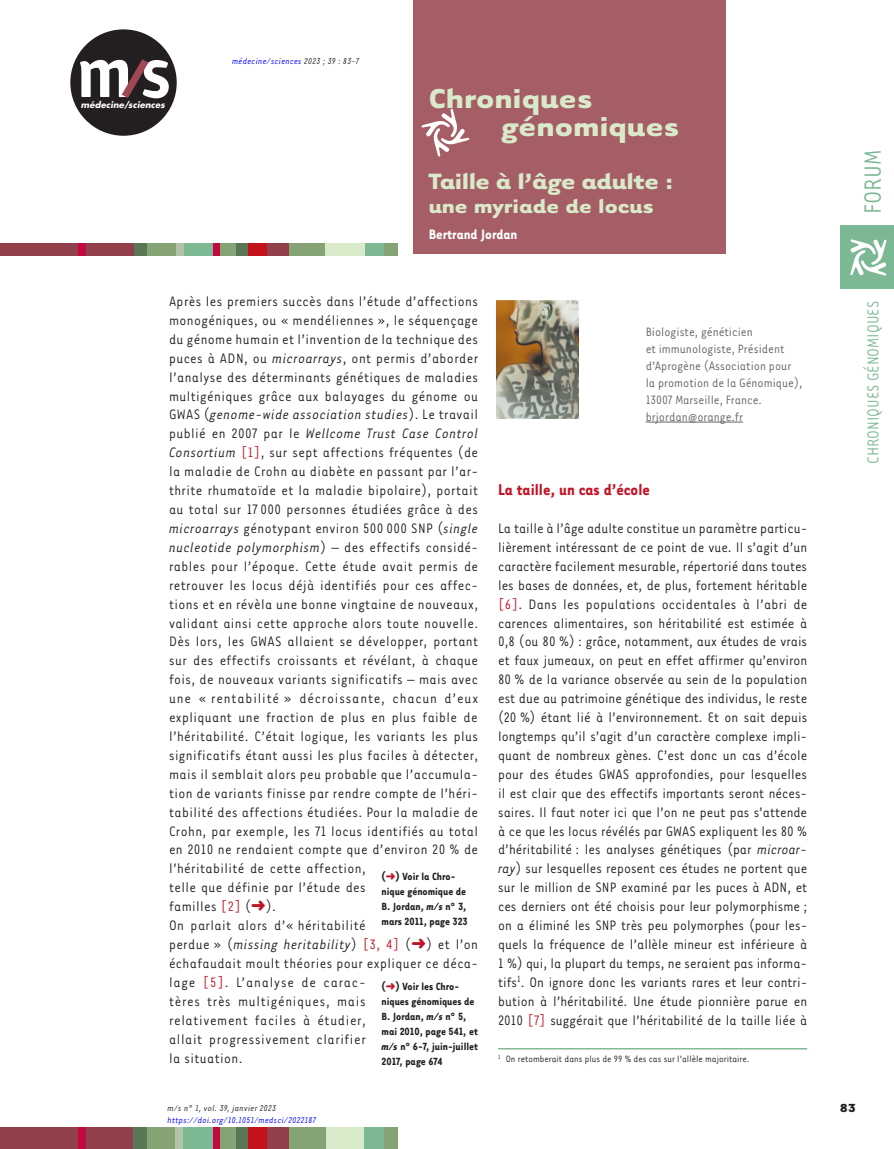
<style>
.page{position:relative;width:894px;height:1149px;background:#fff}
.page>*{position:absolute;margin:0;border:0;box-sizing:border-box;transform-origin:0 0}
.t1{font:700 31.5px/28.2px "Tarzana Wide OT";color:#d9eaca}
.t2{font:27px "Tarzana Nar OT";color:#7db894}
.t3{font:700 25.5px "Tarzana Wide OT";letter-spacing:-.02em;color:#d9eaca}
.t4{font:700 22.5px "Tarzana Wide OT";color:#d9eaca}
.t5{font:18px "Tarzana Nar OT";color:#7db894}
.t6{font:700 18px "Tarzana Nar OT";color:#c11527}
.t7{font:15.75px/18.9px "Tarzana Nar OT";letter-spacing:.025em;color:#231f20}
.t8{font:700 15.75px "Tarzana Nar OT";color:#fff}
.t9{font:13.95px/17px "Tarzana Nar OT";color:#636366}
.t10{font:700 13.5px "Tarzana Wide OT";color:#231f20}
.t11{font:700 12px/15px "Tarzana Nar OT";color:#231f20}
.t12{font:10.5px "Tarzana Nar OT";color:#231f20}
.t13{font:italic 9.75px "Tarzana Nar OT";letter-spacing:.025em;color:#00f}
.t14{font:italic 9.75px "Tarzana Nar OT";letter-spacing:.025em;color:#231f20}
.t15{font:italic 700 8.55px "Futura";letter-spacing:.01em;color:#fff}
.s1{color:#231f20}
.s2{font-style:italic}
.s3{color:#c11527}
</style>
<div class="page">
<div style="left:840px;top:225px;width:53px;height:64px;background:#7db894"></div>
<svg style="left:850px;top:239px;width:36px;height:36px"></svg>
<div style="left:0;top:1127px;width:134px;height:21px;background:#913f4b"></div>
<div style="left:235px;top:1127px;width:13px;height:21px;background:#5a7755"></div>
<div style="left:78px;top:1127px;width:7px;height:21px;background:#c40941"></div>
<div style="left:133px;top:1127px;width:22px;height:21px;background:#5a7755"></div>
<div style="left:147px;top:1127px;width:30px;height:21px;background:#86a375"></div>
<div style="left:175px;top:1127px;width:9px;height:21px;background:#b3c3aa"></div>
<div style="left:183px;top:1127px;width:30px;height:21px;background:#7db894"></div>
<div style="left:217px;top:1127px;width:19px;height:21px;background:#86a375"></div>
<div style="left:213px;top:1127px;width:6px;height:21px;background:#c40941"></div>
<div style="left:248px;top:1127px;width:27px;height:21px;background:#c4121a"></div>
<div style="left:287px;top:1127px;width:39px;height:21px;background:#86a375"></div>
<div style="left:267px;top:1127px;width:21px;height:21px;background:#913f4b"></div>
<div style="left:326px;top:1127px;width:38px;height:21px;background:#d9eaca"></div>
<div style="left:364px;top:1127px;width:20px;height:21px;background:#7db894"></div>
<div style="left:383px;top:1127px;width:14px;height:21px;background:#86a375"></div>
<hr style="left:498px;top:1047px;width:308px;height:2px;background:#84ba95">
<div style="left:413px;top:0;width:312px;height:253px;background:#a55e65"></div>
<svg style="left:421px;top:108px;width:49px;height:49px"></svg>
<div style="left:70px;top:29px;width:107px;height:107px;background:#231f20;border-radius:50%"></div>
<svg style="left:80px;top:60px;width:89px;height:38px"></svg>
<hr style="left:645px;top:422px;width:97px;height:1px;background:#636366">
<div style="left:0;top:242px;width:134px;height:13px;background:#913f4b"></div>
<div style="left:133px;top:242px;width:17px;height:13px;background:#5a7755"></div>
<div style="left:235px;top:242px;width:13px;height:13px;background:#5a7755"></div>
<div style="left:147px;top:242px;width:30px;height:13px;background:#86a375"></div>
<div style="left:180px;top:242px;width:33px;height:13px;background:#7db894"></div>
<div style="left:364px;top:242px;width:20px;height:13px;background:#7db894"></div>
<div style="left:217px;top:242px;width:19px;height:13px;background:#86a375"></div>
<div style="left:383px;top:242px;width:14px;height:13px;background:#86a375"></div>
<div style="left:287px;top:242px;width:38px;height:13px;background:#86a375"></div>
<div style="left:325px;top:242px;width:39px;height:13px;background:#d9eaca"></div>
<div style="left:176px;top:242px;width:7px;height:13px;background:#b3c3aa"></div>
<div style="left:78px;top:242px;width:7px;height:13px;background:#c40941"></div>
<div style="left:213px;top:242px;width:6px;height:13px;background:#c40941"></div>
<div style="left:248px;top:242px;width:27px;height:13px;background:#c4121a"></div>
<div style="left:267px;top:242px;width:21px;height:13px;background:#913f4b"></div>
<img style="left:496px;top:300px;width:82px;height:119px">
<p class="t15" style="left:81px;top:99px;width:86px">médecine/sciences</p>
<p class="t13" style="left:232px;top:55px;width:128px">médecine/sciences <span class="s1">2023 ; 39 : 83-7</span></p>
<h1 class="t1" style="left:501px;top:82px;width:180px;text-indent:-72px">Chroniques génomiques</h1>
<h3 class="t3" style="left:428px;top:165px;width:246px">Taille à l’âge adulte :</h3>
<h3 class="t4" style="left:428px;top:191px;width:226px">une myriade de locus</h3>
<p class="t8" style="left:428px;top:224px;width:90px">Bertrand Jordan</p>
<p class="t7" style="left:169px;top:291px;width:310px">Après les premiers succès dans l’étude d’affections monogéniques, ou « mendéliennes », le séquençage du génome humain et l’invention de la technique des puces à ADN, ou <span class="s2">microarrays</span>, ont permis d’aborder l’analyse des déterminants génétiques de maladies multigéniques grâce aux balayages du génome ou GWAS (<span class="s2">genome-wide association studies</span>). Le travail publié en 2007 par le <span class="s2">Wellcome Trust Case Control Consortium</span> <span class="s3">[1]</span>, sur sept affections fréquentes (de la maladie de Crohn au diabète en passant par l’ar&shy;thrite rhumatoïde et la maladie bipolaire), portait au total sur 17 000 personnes étudiées grâce à des <span class="s2">microarrays</span> génotypant environ 500 000 SNP (<span class="s2">single nucleotide polymorphism</span>) – des effectifs considé&shy;rables pour l’époque. Cette étude avait permis de retrouver les locus déjà identifiés pour ces affec&shy;tions et en révèla une bonne vingtaine de nouveaux, validant ainsi cette approche alors toute nouvelle.<br>Dès lors, les GWAS allaient se développer, portant sur des effectifs croissants et révélant, à chaque fois, de nouveaux variants significatifs – mais avec une « rentabilité » décroissante, chacun d’eux expliquant une fraction de plus en plus faible de l’héritabilité. C’était logique, les variants les plus significatifs étant aussi les plus faciles à détecter, mais il semblait alors peu probable que l’accumula&shy;tion de variants finisse par rendre compte de l’héri&shy;tabilité des affections étudiées. Pour la maladie de Crohn, par exemple, les 71 locus identifiés au total en 2010 ne rendaient compte que d’environ 20 % de l’héritabilité de cette affection,<br>telle que définie par l’étude des<br>familles <span class="s3">[2]</span> ( ).<br>On parlait alors d’« héritabilité<br>perdue » (<span class="s2">missing heritability</span>) <span class="s3">[3, 4]</span> ( ) et l’on échafaudait moult théories pour expliquer ce déca&shy;lage <span class="s3">[5]</span>. L’analyse de carac-<br>tères très multigéniques, mais<br>relativement faciles à étudier,<br>allait progressivement clarifier<br>la situation.</p>
<p class="t11" style="left:381px;top:867px;width:88px">( ) Voir la Chro&shy;nique génomique de<br>B. Jordan, <span class="s2">m/s</span> n° 3, mars 2011, page 323</p>
<p class="t11" style="left:381px;top:978px;width:98px">( ) Voir les Chro&shy;niques génomiques de<br>B. Jordan, <span class="s2">m/s</span> n° 5, mai 2010, page 541, et <span class="s2">m/s</span> n° 6-7, juin-juillet<br>2017, page 674</p>
<p class="t14" style="left:167px;top:1102px;width:110px">m/s n° 1, vol. 39, janvier 2023</p>
<p class="t13" style="left:167px;top:1114px;width:150px">https://doi.org/10.1051/medsci/2022187</p>
<p class="t9" style="left:645px;top:322px;width:158px">Biologiste, généticien<br>et immunologiste, Président d’Aprogène (Association pour la promotion de la Génomique),<br>13007 Marseille, France. brjordan@orange.fr</p>
<p class="t6" style="left:498px;top:478px;width:153px">La taille, un cas d’école</p>
<p class="t7" style="left:498px;top:518px;width:310px;text-align:justify">La taille à l’âge adulte constitue un paramètre particu&shy;lièrement intéressant de ce point de vue. Il s’agit d’un caractère facilement mesurable, répertorié dans toutes les bases de données, et, de plus, fortement héritable <span class="s3">[6]</span>. Dans les populations occidentales à l’abri de carences alimentaires, son héritabilité est estimée à 0,8 (ou 80 %) : grâce, notamment, aux études de vrais et faux jumeaux, on peut en effet affirmer qu’environ 80 % de la variance observée au sein de la population est due au patrimoine génétique des individus, le reste (20 %) étant lié à l’environnement. Et on sait depuis longtemps qu’il s’agit d’un caractère complexe impli&shy;quant de nombreux gènes. C’est donc un cas d’école pour des études GWAS approfondies, pour lesquelles il est clair que des effectifs importants seront néces&shy;saires. Il faut noter ici que l’on ne peut pas s’attende à ce que les locus révélés par GWAS expliquent les 80 % d’héritabilité : les analyses génétiques (par <span class="s2">microar&shy;ray</span>) sur lesquelles reposent ces études ne portent que sur le million de SNP examiné par les puces à ADN, et ces derniers ont été choisis pour leur polymorphisme ; on a éliminé les SNP très peu polymorphes (pour les&shy;quels la fréquence de l’allèle mineur est inférieure à 1 %) qui, la plupart du temps, ne seraient pas informa&shy;tifs<sup>1</sup>. On ignore donc les variants rares et leur contri&shy;bution à l’héritabilité. Une étude pionnière parue en 2010 <span class="s3">[7]</span> suggérait que l’héritabilité de la taille liée à</p>
<p class="t12" style="left:498px;top:1052px;width:253px"><sup>1</sup> On retomberait dans plus de 99 % des cas sur l’allèle majoritaire.</p>
<h2 class="t2" style="left:856px;top:214px;width:65px;rotate:-90deg">FORUM</h2>
<p class="t5" style="left:861px;top:464px;width:164px;rotate:-90deg">CHRONIQUES GÉNOMIQUES</p>
<p class="t10" style="left:839px;top:1098px;width:18px">83</p>
</div>
